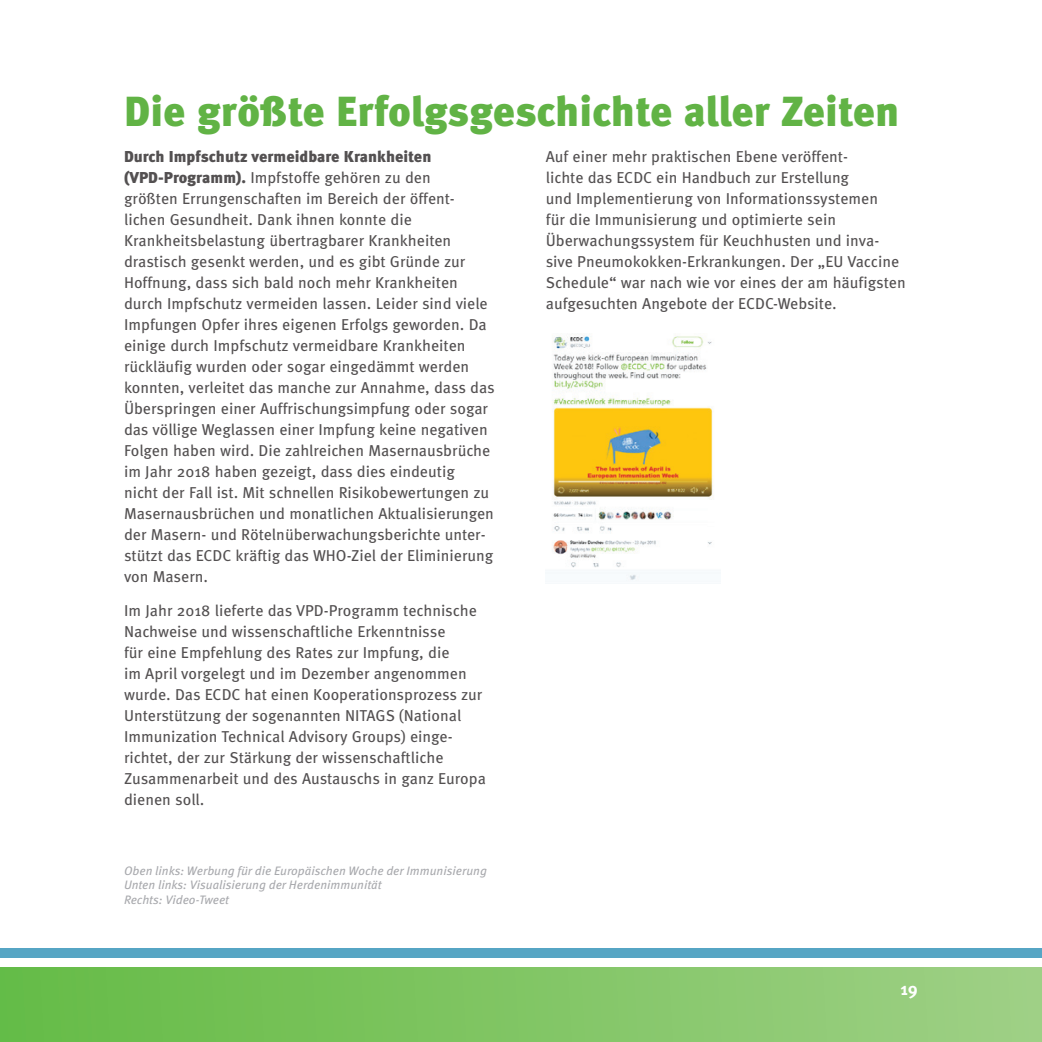
<style>
.page{position:relative;width:1042px;height:1042px;background:#fff}
.page>*{position:absolute;margin:0;border:0;box-sizing:border-box;transform-origin:0 0}
.t1{font:900 42px "Meta Pro";color:#61b345}
.t2{font:700 17.5px "Meta Pro";color:#fff}
.t3{font:15.75px/21px "Meta Pro";color:#535051}
.t4{font:italic 12.25px/14.7px "Meta Pro";color:#a8a9ad}
.s1{font-weight:900}
</style>
<div class="page">
<img style="left:553px;top:335px;width:160px;height:246px">
<div style="left:0;top:947px;width:1042px;height:10px;background:#56a5c4"></div>
<div style="left:0;top:967px;width:1042px;height:75px;background:linear-gradient(to right,#64bb45,#9fd085)"></div>
<h1 class="t1" style="left:124px;top:85px;width:777px">Die größte Erfolgsgeschichte aller Zeiten</h1>
<p class="t3" style="left:124px;top:147px;width:372px"><span class="s1">Durch Impfschutz vermeidbare Krankheiten (VPD-Programm).</span> Impfstoffe gehören zu den<br>größten Errungenschaften im Bereich der öffent&shy;lichen Gesundheit. Dank ihnen konnte die Krankheitsbelastung übertragbarer Krankheiten drastisch gesenkt werden, und es gibt Gründe zur Hoffnung, dass sich bald noch mehr Krankheiten durch Impfschutz vermeiden lassen. Leider sind viele Impfungen Opfer ihres eigenen Erfolgs geworden. Da einige durch Impfschutz vermeidbare Krankheiten rückläufig wurden oder sogar eingedämmt werden konnten, verleitet das manche zur Annahme, dass das Überspringen einer Auffrischungsimpfung oder sogar das völlige Weglassen einer Impfung keine negativen Folgen haben wird. Die zahlreichen Masernausbrüche im Jahr 2018 haben gezeigt, dass dies eindeutig<br>nicht der Fall ist. Mit schnellen Risikobewertungen zu Masernausbrüchen und monatlichen Aktualisierungen der Masern- und Rötelnüberwachungsberichte unter&shy;stützt das ECDC kräftig das WHO-Ziel der Eliminierung von Masern.</p>
<p class="t3" style="left:124px;top:600px;width:363px">Im Jahr 2018 lieferte das VPD-Programm technische Nachweise und wissenschaftliche Erkenntnisse<br>für eine Empfehlung des Rates zur Impfung, die<br>im April vorgelegt und im Dezember angenommen wurde. Das ECDC hat einen Kooperationsprozess zur Unterstützung der sogenannten NITAGS (National Immunization Technical Advisory Groups) einge&shy;richtet, der zur Stärkung der wissenschaftliche Zusammenarbeit und des Austauschs in ganz Europa dienen soll.</p>
<p class="t4" style="left:124px;top:863px;width:364px">Oben links: Werbung für die Europäischen Woche der Immunisierung<br>Unten links: Visualisierung der Herdenimmunität<br>Rechts: Video-Tweet</p>
<p class="t3" style="left:546px;top:147px;width:361px">Auf einer mehr praktischen Ebene veröffent-<br>lichte das ECDC ein Handbuch zur Erstellung<br>und Implementierung von Informationssystemen<br>für die Immunisierung und optimierte sein Überwachungssystem für Keuchhusten und inva&shy;sive Pneumokokken-Erkrankungen. Der „EU Vaccine Schedule“ war nach wie vor eines der am häufigsten aufgesuchten Angebote der ECDC-Website.</p>
<p class="t2" style="left:900px;top:977px;width:19px">19</p>
</div>
